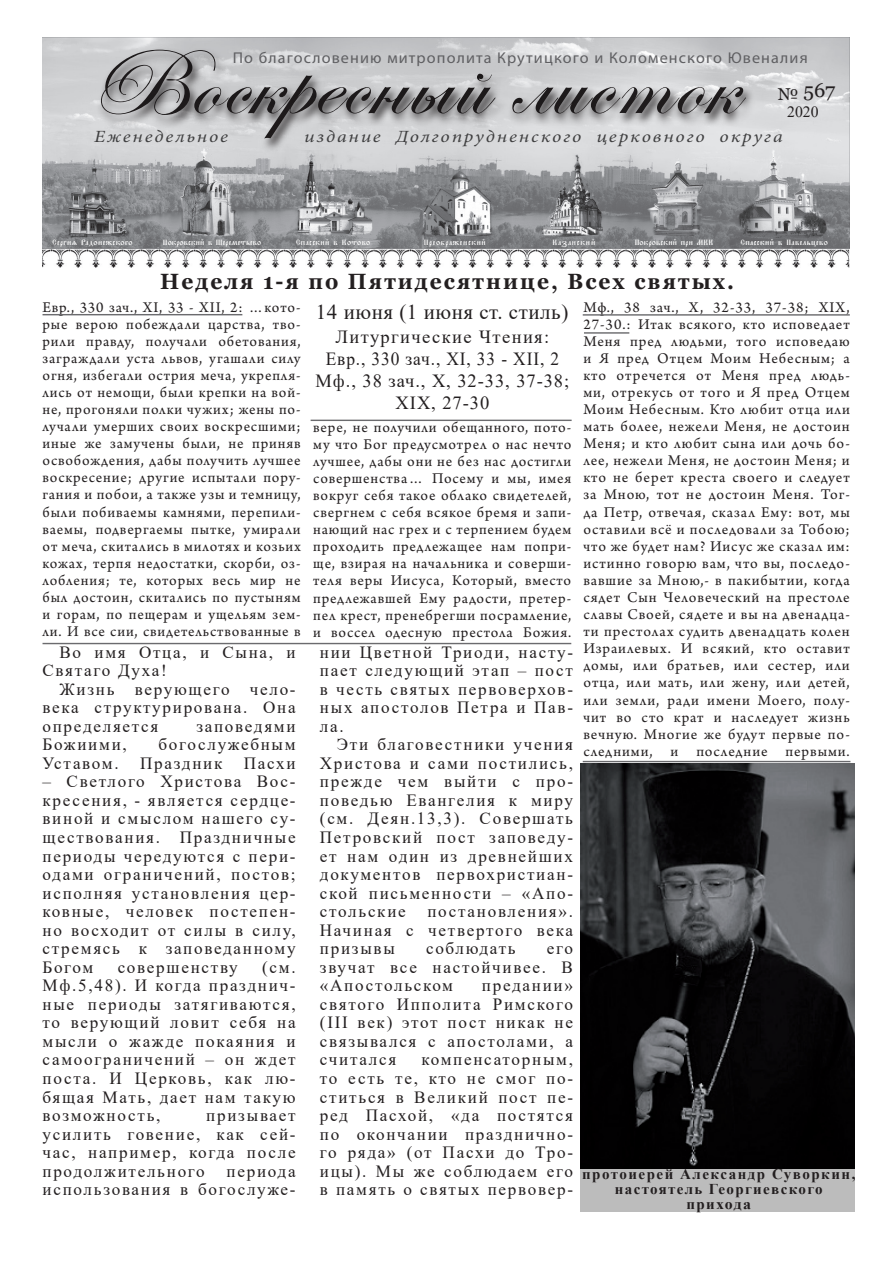
<style>
.page{position:relative;width:893px;height:1263px;background:#fff}
.page>*{position:absolute;margin:0;border:0;box-sizing:border-box;transform-origin:0 0}
.t1{font:95.55px "Eseninscript One";letter-spacing:.02em;color:#231f20;scale:1.1 1}
.t2{font:700 22.05px "Georgia";letter-spacing:.1em;color:#231f20;scale:.95 1}
.t3{font:21px "Times New Roman";letter-spacing:.025em;color:#231f20}
.t4{font:19.95px "Georgia";color:#231f20}
.t5{font:18.45px/22.2px "Times New Roman";letter-spacing:.05em;color:#231f20;text-align:center}
.t6{font:17.1px/18.6px "Times New Roman";letter-spacing:.1em;color:#231f20;text-align:justify}
.t7{font:italic 17.1px "Minion Pro";letter-spacing:.1em;color:#3e3e3f;scale:1.15 1}
.t8{font:15.75px "Myriad Pro";letter-spacing:.07em;color:#5f5f62}
.t9{font:15.75px "Times New Roman";color:#231f20}
.t10{font:15.6px/17.1px "Arno Pro";letter-spacing:.055em;color:#231f20;text-align:justify}
.t11{font:700 15px/15px "Times New Roman";letter-spacing:.09em;color:#231f20;text-align:center}
.t12{font:8.55px "Pochaevsk Ucs";letter-spacing:.04em;color:#fff}
.t13{font:8.55px "Pochaevsk Ucs";letter-spacing:.01em;color:#fff}
.t14{font:8.55px "Pochaevsk Ucs";letter-spacing:.02em;color:#fff}
.t15{font:8.55px "Pochaevsk Ucs";letter-spacing:.07em;color:#fff}
.t16{font:8.55px "Pochaevsk Ucs";letter-spacing:.09em;color:#fff}
</style>
<div class="page">
<img style="left:580px;top:763px;width:275px;height:407px">
<img style="left:43px;top:37px;width:807px;height:230px">
<svg style="left:96px;top:47px;width:660px;height:104px;background:#c3c4c6"></svg>
<hr style="left:583px;top:761px;width:267px;height:1px;background:#6b6b6e">
<hr style="left:43px;top:314px;width:199px;height:1px;background:#6b6b6e">
<hr style="left:311px;top:420px;width:261px;height:1px;background:#6b6b6e">
<hr style="left:583px;top:314px;width:267px;height:2px;background:#6b6b6e">
<hr style="left:43px;top:643px;width:528px;height:1px;background:#6b6b6e">
<div style="left:578px;top:1170px;width:281px;height:42px;background:#bcbcbc"></div>
<hr style="left:584px;top:332px;width:45px;height:2px;background:#6b6b6e">
<h1 class="t1" style="left:89px;top:31px;width:590px">Воскресный листок</h1>
<p class="t8" style="left:233px;top:48px;width:576px">По благословению митрополита Крутицкого и Коломенского Ювеналия</p>
<p class="t4" style="left:778px;top:78px;width:59px"><sub>№</sub> 567</p>
<p class="t9" style="left:787px;top:100px;width:33px">2020</p>
<p class="t7" style="left:94px;top:125px;width:118px">Еженедельное</p>
<p class="t7" style="left:304px;top:125px;width:418px">издание Долгопрудненского церковного округа</p>
<p class="t12" style="left:53px;top:237px;width:82px">Сергиz Радонежского</p>
<p class="t13" style="left:163px;top:237px;width:100px">Покровский в Шереметьево</p>
<p class="t12" style="left:296px;top:237px;width:76px">Спасский в Котово</p>
<p class="t15" style="left:424px;top:237px;width:63px">Преображенский</p>
<p class="t16" style="left:553px;top:237px;width:44px">Казанский</p>
<p class="t14" style="left:635px;top:237px;width:80px">Покровский при МКК</p>
<p class="t12" style="left:741px;top:237px;width:89px">Спасский в Павельцево</p>
<h2 class="t2" style="left:160px;top:267px;width:606px">Неделя 1-я по Пятидесятнице, Всех святых.</h2>
<p class="t5" style="left:316px;top:325px;width:255px">Литургические Чтения:<br>Евр., 330 зач., XI, 33 - XII, 2<br>Мф., 38 зач., X, 32-33, 37-38;<br>XIX, 27-30</p>
<p class="t10" style="left:43px;top:299px;width:260px">Евр., 330 зач., XI, 33 - XII, 2: …кото&shy;рые верою побеждали царства, тво&shy;рили правду, получали обетования, заграждали уста львов, угашали силу огня, избегали острия меча, укрепля&shy;лись от немощи, были крепки на вой&shy;не, прогоняли полки чужих; жены по&shy;лучали умерших своих воскресшими; иные же замучены были, не приняв освобождения, дабы получить лучшее воскресение; другие испытали пору&shy;гания и побои, а также узы и темницу, были побиваемы камнями, перепили&shy;ваемы, подвергаемы пытке, умирали от меча, скитались в милотях и козьих кожах, терпя недостатки, скорби, оз&shy;лобления; те, которых весь мир не был достоин, скитались по пустыням и горам, по пещерам и ущельям зем&shy;ли. И все сии, свидетельствованные в</p>
<p class="t10" style="left:583px;top:299px;width:268px">Мф., 38 зач., X, 32-33, 37-38; XIX, 27-30.: Итак всякого, кто исповедает Меня пред людьми, того исповедаю и Я пред Отцем Моим Небесным; а кто отречется от Меня пред людь&shy;ми, отрекусь от того и Я пред Отцем Моим Небесным. Кто любит отца или мать более, нежели Меня, не достоин Меня; и кто любит сына или дочь бо&shy;лее, нежели Меня, не достоин Меня; и кто не берет креста своего и следует за Мною, тот не достоин Меня. Тог&shy;да Петр, отвечая, сказал Ему: вот, мы оставили всё и последовали за Тобою; что же будет нам? Иисус же сказал им: истинно говорю вам, что вы, последо&shy;вавшие за Мною,- в пакибытии, когда сядет Сын Человеческий на престоле славы Своей, сядете и вы на двенадца&shy;ти престолах судить двенадцать колен Израилевых. И всякий, кто оставит домы, или братьев, или сестер, или отца, или мать, или жену, или детей, или земли, ради имени Моего, полу&shy;чит во сто крат и наследует жизнь вечную. Многие же будут первые по&shy;следними, и последние первыми.</p>
<h3 class="t3" style="left:316px;top:297px;width:254px">14 июня (1 июня ст. стиль)</h3>
<p class="t10" style="left:313px;top:419px;width:260px">вере, не получили обещанного, пото&shy;му что Бог предусмотрел о нас нечто лучшее, дабы они не без нас достигли совершенства… Посему и мы, имея вокруг себя такое облако свидетелей, свергнем с себя всякое бремя и запи&shy;нающий нас грех и с терпением будем проходить предлежащее нам попри&shy;ще, взирая на начальника и соверши&shy;теля веры Иисуса, Который, вместо предлежавшей Ему радости, претер&shy;пел крест, пренебрегши посрамление, и воссел одесную престола Божия.</p>
<p class="t6" style="left:43px;top:642px;width:255px;text-indent:17px">Во имя Отца, и Сына, и<br>Святаго Духа!</p>
<p class="t6" style="left:43px;top:679px;width:255px;text-indent:17px">Жизнь верующего чело&shy;века структурирована. Она определяется</p>
<p class="t6" style="left:320px;top:642px;width:255px">нии Цветной Триоди, насту&shy;пает следующий этап – пост в честь святых первоверхов&shy;ных апостолов Петра и Пав&shy;ла.</p>
<p class="t6" style="left:320px;top:735px;width:255px;text-indent:17px">Эти благовестники учения Христова и сами постились, прежде чем выйти с про&shy;поведью Евангелия к миру (см. Деян.13,3). Совершать Петровский пост заповеду&shy;ет нам один из древнейших документов первохристиан&shy;ской письменности – «Апо&shy;стольские</p>
<p class="t6" style="left:196px;top:716px;width:101px">заповедями</p>
<p class="t6" style="left:43px;top:735px;width:255px;text-align:right">богослужебным<br>Уставом. Праздник Пасхи</p>
<p class="t6" style="left:43px;top:772px;width:255px">– Светлого Христова Вос&shy;кресения, - является сердце&shy;виной и смыслом нашего су&shy;ществования. Праздничные периоды чередуются с пери&shy;одами ограничений, постов; исполняя установления цер&shy;ковные, человек постепен&shy;но восходит от силы в силу, стремясь к заповеданному Богом</p>
<p class="t6" style="left:43px;top:735px;width:86px">Божиими,</p>
<p class="t6" style="left:320px;top:901px;width:255px;text-indent:107px">постановления».<br>Начиная с четвертого века призывы</p>
<p class="t6" style="left:426px;top:939px;width:91px">соблюдать</p>
<p class="t6" style="left:320px;top:939px;width:255px;text-indent:227px">его звучат все настойчивее. В «Апостольском</p>
<p class="t6" style="left:43px;top:957px;width:255px;text-indent:220px">(см.<br>Мф.5,48). И когда празднич&shy;ные периоды затягиваются, то верующий ловит себя на мысли о жажде покаяния и самоограничений – он ждет поста. И Церковь, как лю&shy;бящая Мать, дает нам такую возможность,</p>
<p class="t6" style="left:118px;top:957px;width:122px">совершенству</p>
<p class="t6" style="left:320px;top:976px;width:255px;text-indent:162px">предании» святого Ипполита Римского (III век) этот пост никак не связывался с апостолами, а считался</p>
<p class="t6" style="left:320px;top:1050px;width:255px;text-indent:102px">компенсаторным, то есть те, кто не смог по&shy;ститься в Великий пост пе&shy;ред Пасхой, «да постятся по окончании празднично&shy;го ряда» (от Пасхи до Тро&shy;ицы). Мы же соблюдаем его в память о святых первовер-</p>
<p class="t6" style="left:43px;top:1105px;width:255px;text-indent:164px">призывает усилить говение, как сей&shy;час, например, когда после продолжительного</p>
<p class="t6" style="left:43px;top:1161px;width:255px;text-align:right">периода<br>использования в богослуже-</p>
<p class="t11" style="left:582px;top:1166px;width:275px">протоиерей Александр Суворкин, настоятель Георгиевского прихода</p>
</div>
